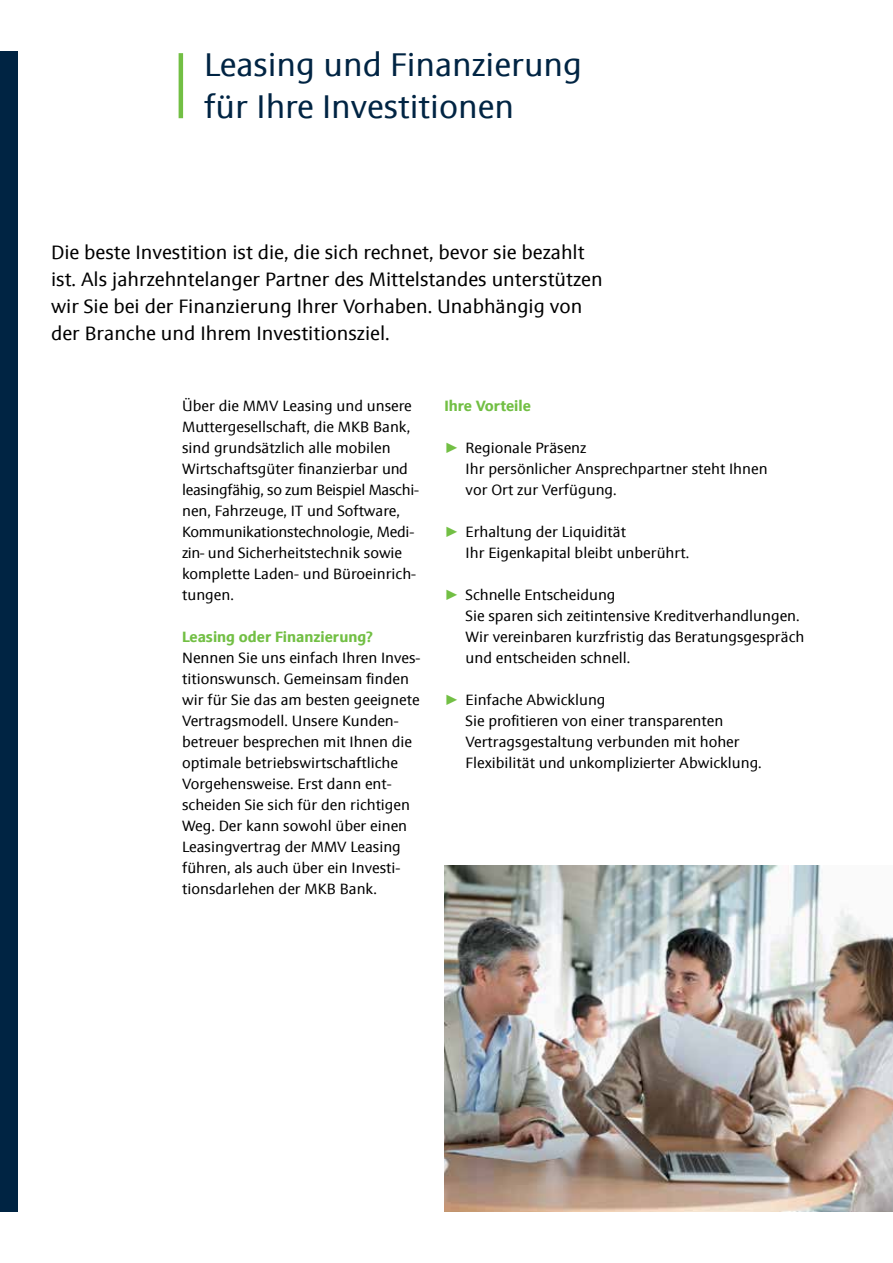
<style>
.page{position:relative;width:893px;height:1263px;background:#fff}
.page>*{position:absolute;margin:0;border:0;box-sizing:border-box;transform-origin:0 0}
.t1{font:33px/42px "Sinova Pro";color:#002443}
.t2{font:19.5px/27px "Sinova Pro";color:#000}
.t3{font:15px/21px "Sinova Pro";color:#000}
.t4{font:700 15px "Sinova Pro";color:#72bf44}
.s1{font-family:"Impact";color:#72bf44}
</style>
<div class="page">
<div style="left:0;top:51px;width:17px;height:1161px;background:#002443"></div>
<hr style="left:179px;top:53px;width:4px;height:65px;background:#72bf44">
<img style="left:444px;top:865px;width:449px;height:347px">
<h1 class="t1" style="left:204px;top:44px;width:380px">Leasing und Finanzierung für Ihre Investitionen</h1>
<p class="t2" style="left:51px;top:239px;width:553px">Die beste Investition ist die, die sich rechnet, bevor sie bezahlt ist. Als jahrzehntelanger Partner des Mittelstandes unterstützen wir Sie bei der Finanzierung Ihrer Vorhaben. Unabhängig von der Branche und Ihrem Investitionsziel.</p>
<p class="t3" style="left:182px;top:395px;width:238px">Über die MMV Leasing und unsere<br>Muttergesellschaft, die MKB Bank, sind grundsätzlich alle mobilen<br>Wirtschaftsgüter finanzierbar und leasingfähig, so zum Beispiel Maschi&shy;nen, Fahrzeuge, IT und Software,<br>Kommunikationstechnologie, Medi&shy;zin- und Sicherheitstechnik sowie komplette Laden- und Büroeinrich&shy;tungen.</p>
<p class="t4" style="left:182px;top:628px;width:192px">Leasing oder Finanzierung?</p>
<p class="t3" style="left:182px;top:647px;width:240px">Nennen Sie uns einfach Ihren Inves&shy;titionswunsch. Gemeinsam finden wir für Sie das am besten geeignete Vertragsmodell. Unsere Kunden&shy;betreuer besprechen mit Ihnen die optimale betriebswirtschaftliche Vorgehensweise. Erst dann ent&shy;scheiden Sie sich für den richtigen Weg. Der kann sowohl über einen Leasingvertrag der MMV Leasing führen, als auch über ein Investi&shy;tionsdarlehen der MKB Bank.</p>
<p class="t4" style="left:444px;top:397px;width:88px">Ihre Vorteile</p>
<p class="t3" style="left:466px;top:437px;width:303px;text-indent:-21px"><span class="s1">►</span> Regionale Präsenz<br>Ihr persönlicher Ansprechpartner steht Ihnen vor Ort zur Verfügung.</p>
<p class="t3" style="left:466px;top:521px;width:225px;text-indent:-21px"><span class="s1">►</span> Erhaltung der Liquidität<br>Ihr Eigenkapital bleibt unberührt.</p>
<p class="t3" style="left:466px;top:584px;width:340px;text-indent:-21px"><span class="s1">►</span> Schnelle Entscheidung<br>Sie sparen sich zeitintensive Kreditverhandlungen.<br>Wir vereinbaren kurzfristig das Beratungsgespräch und entscheiden schnell.</p>
<p class="t3" style="left:466px;top:689px;width:298px;text-indent:-21px"><span class="s1">►</span> Einfache Abwicklung<br>Sie profitieren von einer transparenten Vertragsgestaltung verbunden mit hoher Flexibilität und unkomplizierter Abwicklung.</p>
</div>
